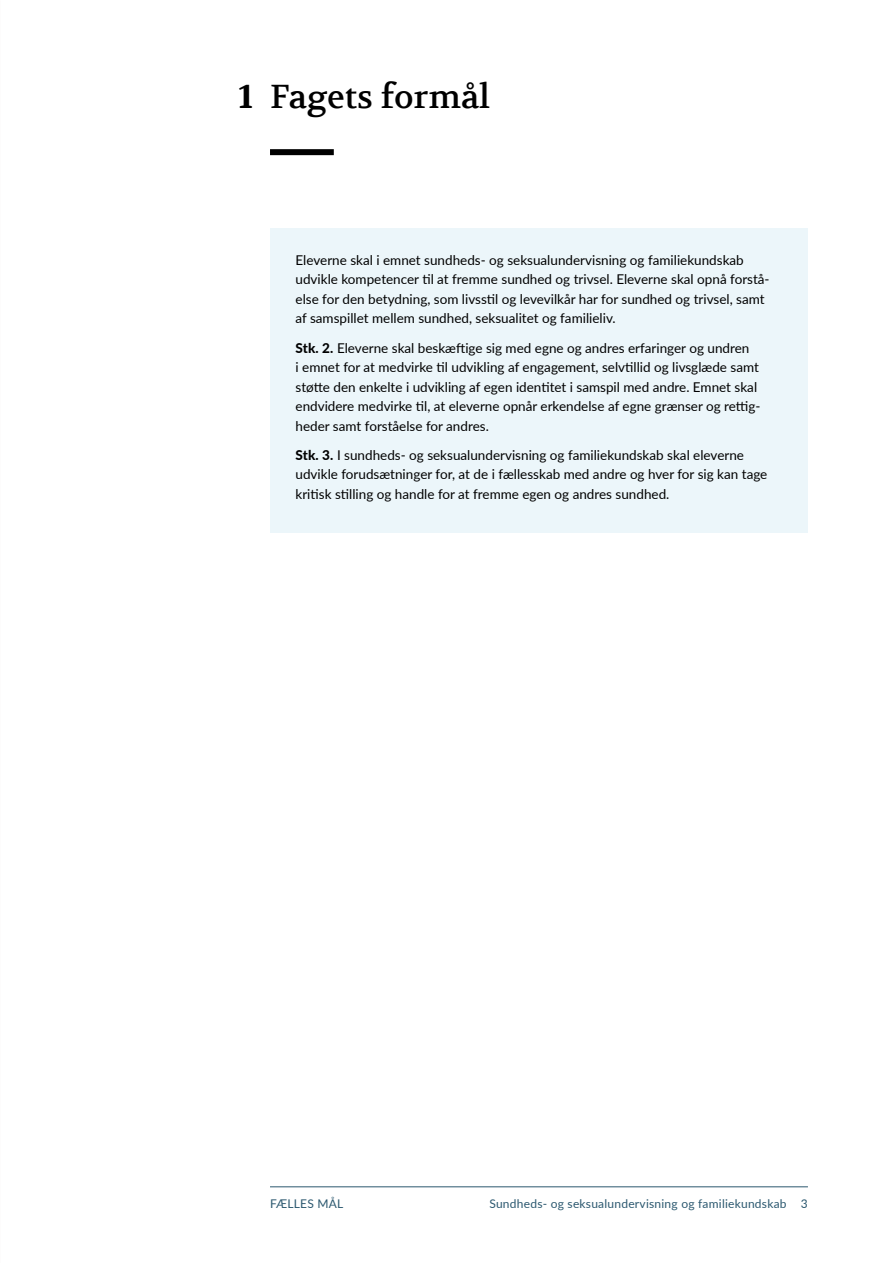
<style>
.page{position:relative;width:893px;height:1263px;background:#fff}
.page>*{position:absolute;margin:0;border:0;box-sizing:border-box;transform-origin:0 0}
._02_Overskrift_22_30{font:33px "Volkhov";color:#000}
._02_kapitel_NR{font:700 33px "Volkhov";color:#000}
._04_Brødtekst_9_13{font:13.5px/19.5px "Lato";color:#000}
.t1{font:12px "Lato";letter-spacing:.02em;color:#2b586f}
.s1{font-weight:800}
</style>
<div class="page">
<div style="left:270px;top:149px;width:64px;height:6px;background:#000"></div>
<div style="left:270px;top:228px;width:538px;height:305px;background:#ecf6fa"></div>
<hr style="left:270px;top:1186px;width:538px;height:1px;background:#2b586f">
<p class="_02_kapitel_NR" style="left:238px;top:77px;width:16px">1</p>
<p class="_02_Overskrift_22_30" style="left:270px;top:76px;width:222px">Fagets formål</p>
<p class="_04_Brødtekst_9_13" style="left:296px;top:250px;width:474px">Eleverne skal i emnet sundheds- og seksualundervisning og familiekundskab udvikle kompetencer til at fremme sundhed og trivsel. Eleverne skal opnå forstå&shy;else for den betydning, som livsstil og levevilkår har for sundhed og trivsel, samt af samspillet mellem sundhed, seksualitet og familieliv.</p>
<p class="_04_Brødtekst_9_13" style="left:296px;top:337px;width:465px"><span class="s1">Stk. 2.</span> Eleverne skal beskæftige sig med egne og andres erfaringer og undren<br>i emnet for at medvirke til udvikling af engagement, selvtillid og livsglæde samt støtte den enkelte i udvikling af egen identitet i samspil med andre. Emnet skal endvidere medvirke til, at eleverne opnår erkendelse af egne grænser og rettig&shy;heder samt forståelse for andres.</p>
<p class="_04_Brødtekst_9_13" style="left:296px;top:445px;width:473px"><span class="s1">Stk. 3.</span> I sundheds- og seksualundervisning og familiekundskab skal eleverne udvikle forudsætninger for, at de i fællesskab med andre og hver for sig kan tage kritisk stilling og handle for at fremme egen og andres sundhed.</p>
<p class="t1" style="left:270px;top:1195px;width:75px">FÆLLES MÅL</p>
<p class="t1" style="left:489px;top:1195px;width:320px">Sundheds- og seksualundervisning og familiekundskab 3</p>
</div>
